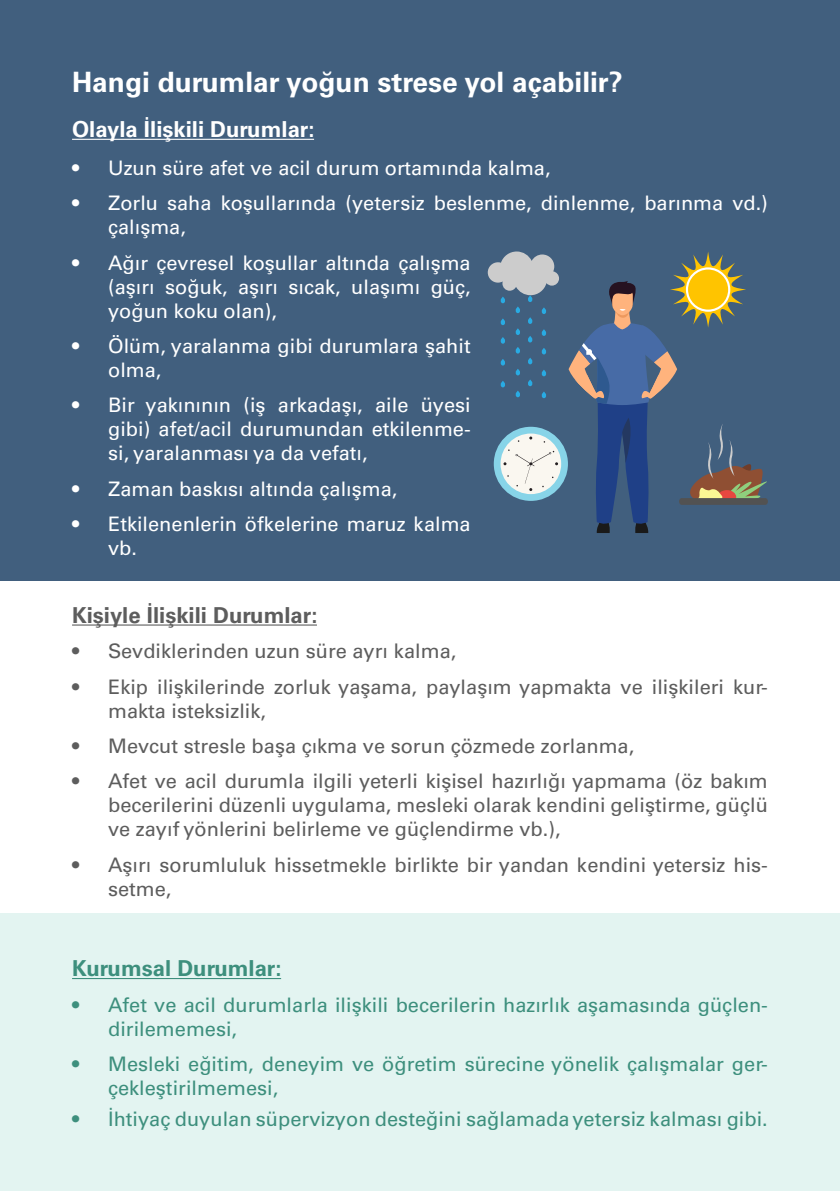
<style>
.page{position:relative;width:840px;height:1191px;background:#fff}
.page>*{position:absolute;margin:0;border:0;box-sizing:border-box;transform-origin:0 0}
.t1{font:700 28px "Univers LT Pro 65";color:#fff}
.t2{font:700 22px "Univers LT Pro 65";color:#5d5d5d}
.t3{font:700 22px "Univers LT Pro 65";color:#fff}
.t4{font:700 22px "Univers LT Pro 65";color:#3d8f7d}
.t5{font:20px/24px "Univers LT Pro 55 Roman";color:#5d5d5d}
.t6{font:20px/24px "Univers LT Pro 55 Roman";color:#fff}
.t7{font:20px/24px "Univers LT Pro 55 Roman";color:#3d8f7d}
</style>
<div class="page">
<div style="left:0;top:913px;width:839px;height:278px;background:#e3f4f1"></div>
<hr style="left:839px;top:774px;width:1px;height:417px;background:#5d5d5d">
<div style="left:0;top:0;width:839px;height:580px;background:#415f7e"></div>
<hr style="left:72px;top:139px;width:242px;height:1px;background:#fff">
<hr style="left:72px;top:624px;width:245px;height:1px;background:#5d5d5d">
<hr style="left:72px;top:978px;width:209px;height:1px;background:#3d8f7d">
<svg style="left:487px;top:251px;width:71px;height:147px"></svg>
<div style="left:678px;top:498px;width:89px;height:7px;background:#525252;border-radius:3px"></div>
<svg style="left:568px;top:252px;width:198px;height:281px"></svg>
<div style="left:686px;top:268px;width:42px;height:43px;background:#ffc400;border-radius:50%"></div>
<div style="left:685px;top:267px;width:44px;height:45px;border:2px solid #fff;border-radius:50%"></div>
<div style="left:493px;top:427px;width:74px;height:74px;background:#87d4e8;border-radius:50%"></div>
<div style="left:500px;top:433px;width:61px;height:61px;background:#faf7f0;border-radius:50%"></div>
<svg style="left:515px;top:451px;width:42px;height:40px"></svg>
<h1 class="t1" style="left:72px;top:66px;width:552px">Hangi durumlar yoğun strese yol açabilir?</h1>
<p class="t3" style="left:72px;top:116px;width:244px">Olayla İlişkili Durumlar:</p>
<p class="t6" style="left:72px;top:156px;width:479px">• Uzun süre afet ve acil durum ortamında kalma,</p>
<p class="t6" style="left:108px;top:191px;width:661px;text-indent:-36px">• Zorlu saha koşullarında (yetersiz beslenme, dinlenme, barınma vd.) çalışma,</p>
<p class="t6" style="left:108px;top:250px;width:364px;text-align:justify;text-indent:-36px">• Ağır çevresel koşullar altında çalışma (aşırı soğuk, aşırı sıcak, ulaşımı güç, yoğun koku olan),</p>
<p class="t6" style="left:108px;top:334px;width:364px;text-indent:-36px">• Ölüm, yaralanma gibi durumlara şahit olma,</p>
<p class="t6" style="left:108px;top:393px;width:364px;text-align:justify;text-indent:-36px">• Bir yakınının (iş arkadaşı, aile üyesi gibi) afet/acil durumundan etkilenme&shy;si, yaralanması ya da vefatı,</p>
<p class="t6" style="left:72px;top:476px;width:327px">• Zaman baskısı altında çalışma,</p>
<p class="t6" style="left:108px;top:512px;width:364px;text-indent:-36px">• Etkilenenlerin öfkelerine maruz kalma vb.</p>
<p class="t2" style="left:72px;top:602px;width:247px">Kişiyle İlişkili Durumlar:</p>
<p class="t5" style="left:72px;top:639px;width:385px">• Sevdiklerinden uzun süre ayrı kalma,</p>
<p class="t5" style="left:108px;top:674px;width:661px;text-indent:-36px">• Ekip ilişkilerinde zorluk yaşama, paylaşım yapmakta ve ilişkileri kur&shy;makta isteksizlik,</p>
<p class="t5" style="left:72px;top:734px;width:563px">• Mevcut stresle başa çıkma ve sorun çözmede zorlanma,</p>
<p class="t5" style="left:108px;top:769px;width:661px;text-align:justify;text-indent:-36px">• Afet ve acil durumla ilgili yeterli kişisel hazırlığı yapmama (öz bakım becerilerini düzenli uygulama, mesleki olarak kendini geliştirme, güçlü ve zayıf yönlerini belirleme ve güçlendirme vb.),</p>
<p class="t5" style="left:108px;top:852px;width:661px;text-indent:-36px">• Aşırı sorumluluk hissetmekle birlikte bir yandan kendini yetersiz his&shy;setme,</p>
<p class="t4" style="left:72px;top:955px;width:211px">Kurumsal Durumlar:</p>
<p class="t7" style="left:108px;top:992px;width:661px;text-indent:-36px">• Afet ve acil durumlarla ilişkili becerilerin hazırlık aşamasında güçlen&shy;dirilememesi,</p>
<p class="t7" style="left:108px;top:1052px;width:661px;text-indent:-36px">• Mesleki eğitim, deneyim ve öğretim sürecine yönelik çalışmalar ger&shy;çekleştirilmemesi,</p>
<p class="t7" style="left:72px;top:1107px;width:697px">• İhtiyaç duyulan süpervizyon desteğini sağlamada yetersiz kalması gibi.</p>
</div>
